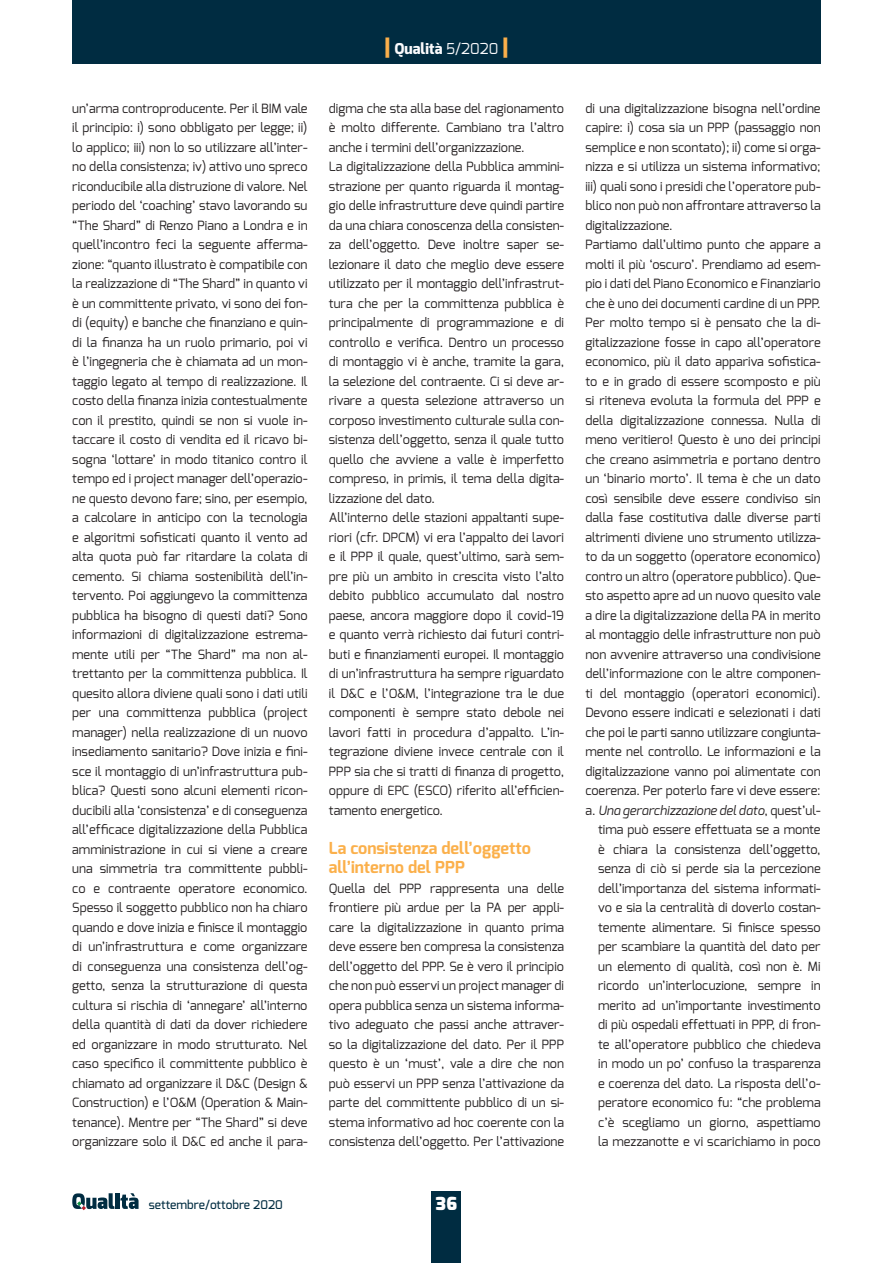
<style>
.page{position:relative;width:893px;height:1263px;background:#fff}
.page>*{position:absolute;margin:0;border:0;box-sizing:border-box;transform-origin:0 0}
.t1{font:900 18px "Exo";color:#fff}
.t2{font:700 16.5px/19.5px "Exo";color:#fbb04b}
.t3{font:800 15px "Exo";color:#fbfbfd}
.t4{font:12.75px/19.5px "Exo";color:#231f20;text-align:justify}
.t5{font:italic 12.75px "Exo";color:#231f20}
.t6{font:500 12px "Exo";color:#002c41}
.s1{font-weight:900;font-size:24px;color:#fbb04b}
.s2{font-weight:400}
.s3{font-style:normal}
</style>
<div class="page">
<div style="left:432px;top:1192px;width:29px;height:71px;background:#002c41"></div>
<div style="left:72px;top:0;width:749px;height:64px;background:#002c41"></div>
<svg style="left:72px;top:1193px;width:67px;height:17px"></svg>
<p class="t3" style="left:384px;top:39px;width:126px"><span class="s1">|</span> Qualità <span class="s2">5/2020</span> <span class="s1">|</span></p>
<p class="t4" style="left:72px;top:98px;width:237px">un’arma controproducente. Per il BIM vale il principio: i) sono obbligato per legge; ii) lo applico; iii) non lo so utilizzare all’inter&shy;no della consistenza; iv) attivo uno spreco riconducibile alla distruzione di valore. Nel periodo del ‘coaching’ stavo lavorando su “The Shard” di Renzo Piano a Londra e in quell’incontro feci la seguente afferma&shy;zione: “quanto illustrato è compatibile con la realizzazione di “The Shard” in quanto vi è un committente privato, vi sono dei fon&shy;di (equity) e banche che finanziano e quin&shy;di la finanza ha un ruolo primario, poi vi è l’ingegneria che è chiamata ad un mon&shy;taggio legato al tempo di realizzazione. Il costo della finanza inizia contestualmente con il prestito, quindi se non si vuole in&shy;taccare il costo di vendita ed il ricavo bi&shy;sogna ‘lottare’ in modo titanico contro il tempo ed i project manager dell’operazio&shy;ne questo devono fare; sino, per esempio, a calcolare in anticipo con la tecnologia e algoritmi sofisticati quanto il vento ad alta quota può far ritardare la colata di cemento. Si chiama sostenibilità dell’in&shy;tervento. Poi aggiungevo la committenza pubblica ha bisogno di questi dati? Sono informazioni di digitalizzazione estrema&shy;mente utili per “The Shard” ma non al&shy;trettanto per la committenza pubblica. Il quesito allora diviene quali sono i dati utili per una committenza pubblica (project manager) nella realizzazione di un nuovo insediamento sanitario? Dove inizia e fini&shy;sce il montaggio di un’infrastruttura pub&shy;blica? Questi sono alcuni elementi ricon&shy;ducibili alla ‘consistenza’ e di conseguenza all’efficace digitalizzazione della Pubblica amministrazione in cui si viene a creare una simmetria tra committente pubbli&shy;co e contraente operatore economico.<br>Spesso il soggetto pubblico non ha chiaro quando e dove inizia e finisce il montaggio di un’infrastruttura e come organizzare di conseguenza una consistenza dell’og&shy;getto, senza la strutturazione di questa cultura si rischia di ‘annegare’ all’interno della quantità di dati da dover richiedere ed organizzare in modo strutturato. Nel caso specifico il committente pubblico è chiamato ad organizzare il D&amp;C (Design &amp; Construction) e l’O&amp;M (Operation &amp; Main&shy;tenance). Mentre per “The Shard” si deve organizzare solo il D&amp;C ed anche il para-</p>
<p class="t4" style="left:329px;top:98px;width:237px;text-align:left">digma che sta alla base del ragionamento è molto differente. Cambiano tra l’altro anche i termini dell’organizzazione.<br>La digitalizzazione della Pubblica ammini&shy;strazione per quanto riguarda il montag&shy;gio delle infrastrutture deve quindi partire da una chiara conoscenza della consisten&shy;za dell’oggetto. Deve inoltre saper se&shy;lezionare il dato che meglio deve essere utilizzato per il montaggio dell’infrastrut&shy;tura che per la committenza pubblica è principalmente di programmazione e di controllo e verifica. Dentro un processo di montaggio vi è anche, tramite la gara, la selezione del contraente. Ci si deve ar&shy;rivare a questa selezione attraverso un corposo investimento culturale sulla con&shy;sistenza dell’oggetto, senza il quale tutto quello che avviene a valle è imperfetto compreso, in primis, il tema della digita&shy;lizzazione del dato.<br>All’interno delle stazioni appaltanti supe&shy;riori (cfr. DPCM) vi era l’appalto dei lavori e il PPP il quale, quest’ultimo, sarà sem&shy;pre più un ambito in crescita visto l’alto debito pubblico accumulato dal nostro paese, ancora maggiore dopo il covid-19 e quanto verrà richiesto dai futuri contri&shy;buti e finanziamenti europei. Il montaggio di un’infrastruttura ha sempre riguardato il D&amp;C e l’O&amp;M, l’integrazione tra le due componenti è sempre stato debole nei lavori fatti in procedura d’appalto. L’in&shy;tegrazione diviene invece centrale con il PPP sia che si tratti di finanza di progetto, oppure di EPC (ESCO) riferito all’efficien&shy;tamento energetico.</p>
<p class="t2" style="left:329px;top:838px;width:204px">La consistenza dell’oggetto all’interno del PPP</p>
<p class="t4" style="left:329px;top:878px;width:237px">Quella del PPP rappresenta una delle frontiere più ardue per la PA per appli&shy;care la digitalizzazione in quanto prima deve essere ben compresa la consistenza dell’oggetto del PPP. Se è vero il principio che non può esservi un project manager di opera pubblica senza un sistema informa&shy;tivo adeguato che passi anche attraver&shy;so la digitalizzazione del dato. Per il PPP questo è un ‘must’, vale a dire che non può esservi un PPP senza l’attivazione da parte del committente pubblico di un si&shy;stema informativo ad hoc coerente con la consistenza dell’oggetto. Per l’attivazione</p>
<p class="t6" style="left:149px;top:1197px;width:136px">settembre/ottobre 2020</p>
<h1 class="t1" style="left:436px;top:1192px;width:23px">36</h1>
<p class="t4" style="left:585px;top:98px;width:237px">di una digitalizzazione bisogna nell’ordine</p>
<p class="t4" style="left:585px;top:118px;width:237px">capire: i) cosa sia un PPP (passaggio non</p>
<p class="t4" style="left:585px;top:137px;width:237px">semplice e non scontato); ii) come si orga-</p>
<p class="t4" style="left:585px;top:157px;width:237px">nizza e si utilizza un sistema informativo;</p>
<p class="t4" style="left:585px;top:176px;width:237px">iii) quali sono i presidi che l’operatore pub-</p>
<p class="t4" style="left:585px;top:196px;width:237px">blico non può non affrontare attraverso la</p>
<p class="t4" style="left:585px;top:215px;width:89px">digitalizzazione.</p>
<p class="t4" style="left:585px;top:235px;width:237px">Partiamo dall’ultimo punto che appare a</p>
<p class="t4" style="left:585px;top:254px;width:237px">molti il più ‘oscuro’. Prendiamo ad esem-</p>
<p class="t4" style="left:585px;top:274px;width:237px">pio i dati del Piano Economico e Finanziario</p>
<p class="t4" style="left:585px;top:293px;width:237px">che è uno dei documenti cardine di un PPP.</p>
<p class="t4" style="left:585px;top:313px;width:237px">Per molto tempo si è pensato che la di-</p>
<p class="t4" style="left:585px;top:332px;width:237px">gitalizzazione fosse in capo all’operatore</p>
<p class="t4" style="left:585px;top:352px;width:237px">economico, più il dato appariva sofistica-</p>
<p class="t4" style="left:585px;top:371px;width:237px">to e in grado di essere scomposto e più</p>
<p class="t4" style="left:585px;top:391px;width:237px">si riteneva evoluta la formula del PPP e</p>
<p class="t4" style="left:585px;top:410px;width:237px">della digitalizzazione connessa. Nulla di</p>
<p class="t4" style="left:585px;top:430px;width:237px">meno veritiero! Questo è uno dei principi</p>
<p class="t4" style="left:585px;top:449px;width:237px">che creano asimmetria e portano dentro</p>
<p class="t4" style="left:585px;top:469px;width:237px">un ‘binario morto’. Il tema è che un dato</p>
<p class="t4" style="left:585px;top:488px;width:237px">così sensibile deve essere condiviso sin</p>
<p class="t4" style="left:585px;top:508px;width:237px">dalla fase costitutiva dalle diverse parti</p>
<p class="t4" style="left:585px;top:527px;width:237px">altrimenti diviene uno strumento utilizza-</p>
<p class="t4" style="left:585px;top:547px;width:237px">to da un soggetto (operatore economico)</p>
<p class="t4" style="left:585px;top:566px;width:237px">contro un altro (operatore pubblico). Que-</p>
<p class="t4" style="left:585px;top:586px;width:237px">sto aspetto apre ad un nuovo quesito vale</p>
<p class="t4" style="left:585px;top:605px;width:237px">a dire la digitalizzazione della PA in merito</p>
<p class="t4" style="left:585px;top:625px;width:237px">al montaggio delle infrastrutture non può</p>
<p class="t4" style="left:585px;top:644px;width:237px">non avvenire attraverso una condivisione</p>
<p class="t4" style="left:585px;top:664px;width:237px">dell’informazione con le altre componen-</p>
<p class="t4" style="left:585px;top:683px;width:237px">ti del montaggio (operatori economici).</p>
<p class="t4" style="left:585px;top:703px;width:237px">Devono essere indicati e selezionati i dati</p>
<p class="t4" style="left:585px;top:722px;width:237px">che poi le parti sanno utilizzare congiunta-</p>
<p class="t4" style="left:585px;top:742px;width:237px">mente nel controllo. Le informazioni e la</p>
<p class="t4" style="left:585px;top:761px;width:237px">digitalizzazione vanno poi alimentate con</p>
<p class="t4" style="left:585px;top:781px;width:237px">coerenza. Per poterlo fare vi deve essere:</p>
<p class="t5" style="left:585px;top:802px;width:237px"><span class="s3">a.</span> Una gerarchizzazione del dato<span class="s3">, quest’ul-</span></p>
<p class="t4" style="left:598px;top:820px;width:224px">tima può essere effettuata se a monte</p>
<p class="t4" style="left:598px;top:839px;width:224px">è chiara la consistenza dell’oggetto,</p>
<p class="t4" style="left:598px;top:859px;width:224px">senza di ciò si perde sia la percezione</p>
<p class="t4" style="left:598px;top:878px;width:224px">dell’importanza del sistema informati-</p>
<p class="t4" style="left:598px;top:898px;width:224px">vo e sia la centralità di doverlo costan-</p>
<p class="t4" style="left:598px;top:917px;width:224px">temente alimentare. Si finisce spesso</p>
<p class="t4" style="left:598px;top:937px;width:224px">per scambiare la quantità del dato per</p>
<p class="t4" style="left:598px;top:956px;width:224px">un elemento di qualità, così non è. Mi</p>
<p class="t4" style="left:598px;top:976px;width:224px">ricordo un’interlocuzione, sempre in</p>
<p class="t4" style="left:598px;top:995px;width:224px">merito ad un’importante investimento</p>
<p class="t4" style="left:598px;top:1015px;width:224px">di più ospedali effettuati in PPP, di fron-</p>
<p class="t4" style="left:598px;top:1034px;width:224px">te all’operatore pubblico che chiedeva</p>
<p class="t4" style="left:598px;top:1054px;width:224px">in modo un po’ confuso la trasparenza</p>
<p class="t4" style="left:598px;top:1073px;width:224px">e coerenza del dato. La risposta dell’o-</p>
<p class="t4" style="left:598px;top:1093px;width:224px">peratore economico fu: “che problema</p>
<p class="t4" style="left:598px;top:1112px;width:224px">c’è scegliamo un giorno, aspettiamo</p>
<p class="t4" style="left:598px;top:1132px;width:224px">la mezzanotte e vi scarichiamo in poco</p>
</div>
